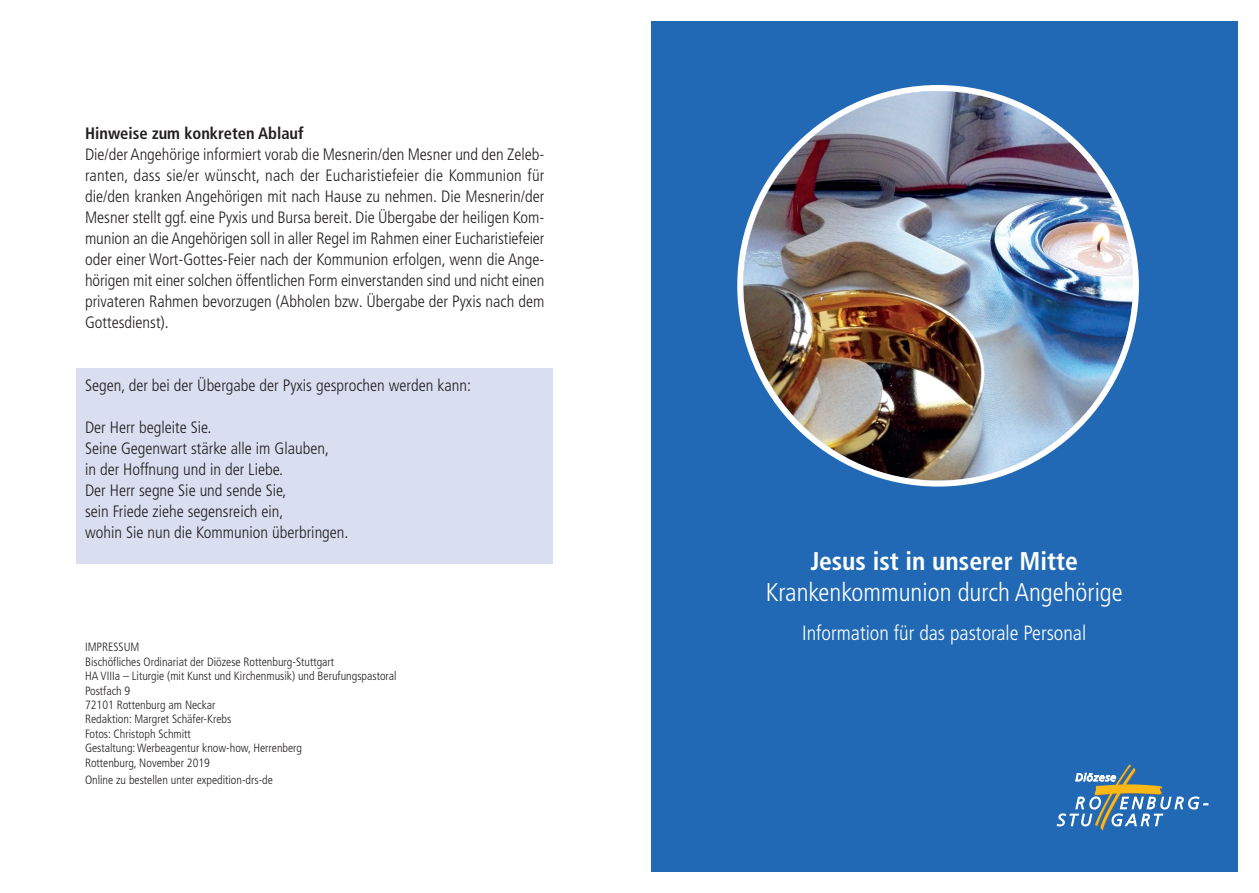
<style>
.page{position:relative;width:1259px;height:893px;background:#fff}
.page>*{position:absolute;margin:0;border:0;box-sizing:border-box;transform-origin:0 0}
.t1{font:300 condensed 25.65px "Frutiger";color:#fff}
.t2{font:700 condensed 25.65px "Frutiger";color:#fff}
.t3{font:300 condensed 20.55px "Frutiger";color:#fff}
.t4{font:300 condensed 16.5px/21px "Frutiger LT Pro";color:#231f20;text-align:justify}
.t5{font:700 condensed 16.5px "Frutiger LT Pro";color:#231f20}
.t6{font:300 condensed 12px "Frutiger";color:#231f20}
</style>
<div class="page">
<div style="left:77px;top:369px;width:476px;height:195px;background:#d9def0"></div>
<div style="left:651px;top:21px;width:586px;height:851px;background:#2169b4"></div>
<svg style="left:1057px;top:765px;width:151px;height:66px"></svg>
<img style="left:737px;top:85px;width:402px;height:402px">
<p class="t5" style="left:85px;top:127px;width:220px">Hinweise zum konkreten Ablauf</p>
<p class="t4" style="left:85px;top:146px;width:461px">Die/der Angehörige informiert vorab die Mesnerin/den Mesner und den Zeleb&shy;ranten, dass sie/er wünscht, nach der Eucharistiefeier die Kommunion für die/den kranken Angehörigen mit nach Hause zu nehmen. Die Mesnerin/der Mesner stellt ggf. eine Pyxis und Bursa bereit. Die Übergabe der heiligen Kom&shy;munion an die Angehörigen soll in aller Regel im Rahmen einer Eucharistiefeier oder einer Wort-Gottes-Feier nach der Kommunion erfolgen, wenn die Ange&shy;hörigen mit einer solchen öffentlichen Form einverstanden sind und nicht einen privateren Rahmen bevorzugen (Abholen bzw. Übergabe der Pyxis nach dem Gottesdienst).</p>
<p class="t4" style="left:85px;top:377px;width:387px">Segen, der bei der Übergabe der Pyxis gesprochen werden kann:</p>
<p class="t4" style="left:85px;top:419px;width:128px">Der Herr begleite Sie.</p>
<p class="t4" style="left:85px;top:440px;width:245px">Seine Gegenwart stärke alle im Glauben,</p>
<p class="t4" style="left:85px;top:461px;width:199px">in der Hoffnung und in der Liebe.</p>
<p class="t4" style="left:85px;top:482px;width:203px">Der Herr segne Sie und sende Sie,</p>
<p class="t4" style="left:85px;top:503px;width:200px">sein Friede ziehe segensreich ein,</p>
<p class="t4" style="left:85px;top:524px;width:265px">wohin Sie nun die Kommunion überbringen.</p>
<p class="t6" style="left:85px;top:642px;width:56px">IMPRESSUM</p>
<p class="t6" style="left:85px;top:657px;width:251px">Bischöfliches Ordinariat der Diözese Rottenburg-Stuttgart</p>
<p class="t6" style="left:85px;top:671px;width:313px">HA VIIIa – Liturgie (mit Kunst und Kirchenmusik) und Berufungspastoral</p>
<p class="t6" style="left:85px;top:686px;width:47px">Postfach 9</p>
<p class="t6" style="left:85px;top:700px;width:132px">72101 Rottenburg am Neckar</p>
<p class="t6" style="left:85px;top:714px;width:148px">Redaktion: Margret Schäfer-Krebs</p>
<p class="t6" style="left:85px;top:729px;width:107px">Fotos: Christoph Schmitt</p>
<p class="t6" style="left:85px;top:743px;width:219px">Gestaltung: Werbeagentur know-how, Herrenberg</p>
<p class="t6" style="left:85px;top:758px;width:126px">Rottenburg, November 2019</p>
<p class="t6" style="left:85px;top:775px;width:189px">Online zu bestellen unter expedition-drs-de</p>
<p class="t2" style="left:810px;top:550px;width:269px">Jesus ist in unserer Mitte</p>
<p class="t1" style="left:766px;top:582px;width:358px">Krankenkommunion durch Angehörige</p>
<p class="t3" style="left:802px;top:625px;width:286px">Information für das pastorale Personal</p>
</div>
